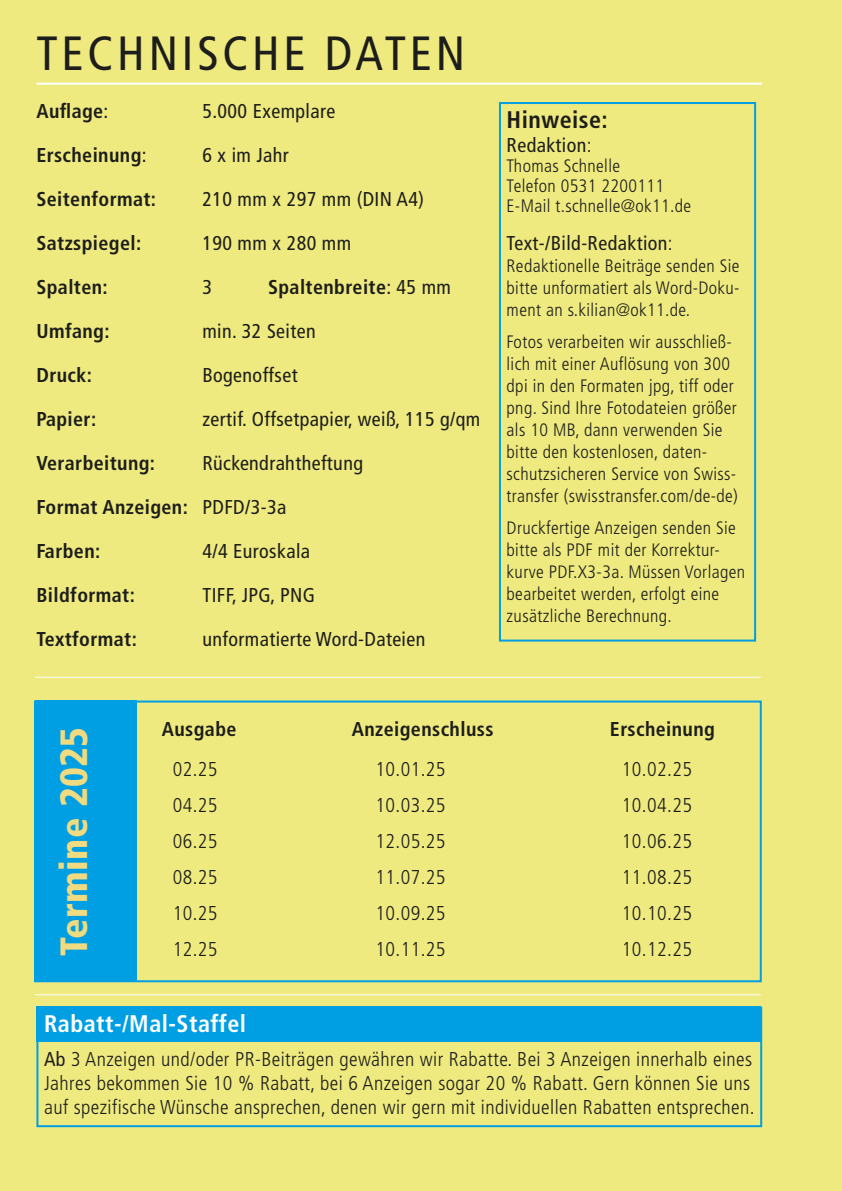
<style>
.page{position:relative;width:842px;height:1191px;background:#eeea7f}
.page>*{position:absolute;margin:0;border:0;box-sizing:border-box;transform-origin:0 0}
.t1{font:condensed 48px "Frutiger LT Std";letter-spacing:.08em;color:#1d1d1b}
.t2{font:900 condensed 38px "Frutiger LT Std";letter-spacing:.01em;color:#f0db81}
.t3{font:700 condensed 24px "Frutiger LT Std";letter-spacing:.02em;color:#fff}
.t4{font:700 condensed 24px "Frutiger LT Std";letter-spacing:.02em;color:#1d1d1b}
.t5{font:300 condensed 20px/24px "Frutiger LT Std";letter-spacing:.02em;color:#1d1d1b}
.t6{font:condensed 20px "Frutiger LT Std";letter-spacing:.02em;color:#1d1d1b}
.t7{font:700 condensed 20px "Frutiger LT Std";letter-spacing:.02em;color:#1d1d1b}
.t8{font:300 condensed 18px/22px "Frutiger LT Std";letter-spacing:.02em;color:#1d1d1b}
.s1{font-weight:400}
.s2{font-weight:300}
</style>
<div class="page">
<hr style="left:36px;top:83px;width:726px;height:2px;background:#fff">
<hr style="left:35px;top:676px;width:726px;height:1px;background:#fff">
<div style="left:35px;top:700px;width:102px;height:281px;background:#009fe3"></div>
<div style="left:34px;top:700px;width:728px;height:282px;border:2px solid #009fe3"></div>
<div style="left:499px;top:102px;width:257px;height:539px;border:2px solid #009fe3"></div>
<hr style="left:35px;top:994px;width:726px;height:1px;background:#fff">
<div style="left:36px;top:1006px;width:725px;height:35px;background:#009fe3"></div>
<div style="left:36px;top:1006px;width:726px;height:121px;border:2px solid #009fe3"></div>
<h1 class="t1" style="left:36px;top:25px;width:430px">TECHNISCHE DATEN</h1>
<p class="t7" style="left:36px;top:99px;width:74px">Auflage<span class="s1">:</span></p>
<p class="t6" style="left:202px;top:99px;width:134px">5.000 Exemplare</p>
<p class="t7" style="left:36px;top:143px;width:112px">Erscheinung<span class="s1">:</span></p>
<p class="t6" style="left:202px;top:143px;width:88px">6 x im Jahr</p>
<p class="t7" style="left:36px;top:187px;width:121px">Seitenformat:</p>
<p class="t6" style="left:202px;top:187px;width:223px">210 mm x 297 mm (DIN A4)</p>
<p class="t7" style="left:36px;top:231px;width:106px">Satzspiegel:</p>
<p class="t6" style="left:202px;top:231px;width:150px">190 mm x 280 mm</p>
<p class="t7" style="left:36px;top:275px;width:73px">Spalten:</p>
<p class="t6" style="left:202px;top:275px;width:11px">3</p>
<p class="t7" style="left:268px;top:275px;width:184px">Spaltenbreite<span class="s1">: 45 mm</span></p>
<p class="t7" style="left:36px;top:319px;width:75px">Umfang:</p>
<p class="t6" style="left:202px;top:319px;width:115px">min. 32 Seiten</p>
<p class="t7" style="left:36px;top:363px;width:57px">Druck:</p>
<p class="t6" style="left:202px;top:363px;width:97px">Bogenoffset</p>
<p class="t7" style="left:36px;top:407px;width:61px">Papier:</p>
<p class="t6" style="left:202px;top:407px;width:279px">zertif. Offsetpapier, weiß, 115 g/qm</p>
<p class="t7" style="left:36px;top:451px;width:120px">Verarbeitung:</p>
<p class="t6" style="left:202px;top:451px;width:162px">Rückendrahtheftung</p>
<p class="t7" style="left:36px;top:495px;width:251px">Format Anzeigen: <span class="s1">PDFD/3-3a</span></p>
<p class="t7" style="left:36px;top:539px;width:65px">Farben:</p>
<p class="t6" style="left:202px;top:539px;width:109px">4/4 Euroskala</p>
<p class="t7" style="left:36px;top:583px;width:100px">Bildformat:</p>
<p class="t6" style="left:202px;top:583px;width:114px">TIFF, JPG, PNG</p>
<p class="t7" style="left:36px;top:627px;width:102px">Textformat:</p>
<p class="t6" style="left:202px;top:627px;width:224px">unformatierte Word-Dateien</p>
<h3 class="t4" style="left:507px;top:105px;width:103px">Hinweise:</h3>
<p class="t6" style="left:507px;top:133px;width:87px">Redaktion<span class="s2">:</span></p>
<p class="t8" style="left:507px;top:156px;width:186px;line-height:20px">Thomas Schnelle<br>Telefon 0531 2200111<br>E-Mail t.schnelle@ok11.de</p>
<p class="t6" style="left:507px;top:231px;width:168px">Text-/Bild-Redaktion<span class="s2">:</span></p>
<p class="t8" style="left:507px;top:255px;width:234px;text-align:justify">Redaktionelle Beiträge senden Sie bitte unformatiert als Word-Doku&shy;ment an s.kilian@ok11.de.</p>
<p class="t8" style="left:507px;top:331px;width:233px">Fotos verarbeiten wir ausschließ&shy;lich mit einer Auflösung von 300 dpi in den Formaten jpg, tiff oder png. Sind Ihre Fotodateien größer als 10 MB, dann verwenden Sie bitte den kostenlosen, daten&shy;schutzsicheren Service von Swiss&shy;transfer (swisstransfer.com/de-de)</p>
<p class="t8" style="left:507px;top:517px;width:240px">Druckfertige Anzeigen senden Sie bitte als PDF mit der Korrektur&shy;kurve PDF.X3-3a. Müssen Vorlagen bearbeitet werden, erfolgt eine zusätzliche Berechnung.</p>
<h2 class="t2" style="left:51px;top:956px;width:230px;rotate:-90deg">Termine 2025</h2>
<p class="t7" style="left:162px;top:717px;width:76px">Ausgabe</p>
<p class="t7" style="left:352px;top:717px;width:143px">Anzeigenschluss</p>
<p class="t7" style="left:610px;top:717px;width:106px">Erscheinung</p>
<p class="t5" style="left:173px;top:757px;width:46px">02.25</p>
<p class="t5" style="left:375px;top:757px;width:71px">10.01.25</p>
<p class="t5" style="left:622px;top:757px;width:71px">10.02.25</p>
<p class="t5" style="left:173px;top:793px;width:46px">04.25</p>
<p class="t5" style="left:375px;top:793px;width:71px">10.03.25</p>
<p class="t5" style="left:622px;top:793px;width:71px">10.04.25</p>
<p class="t5" style="left:173px;top:829px;width:46px">06.25</p>
<p class="t5" style="left:375px;top:829px;width:71px">12.05.25</p>
<p class="t5" style="left:622px;top:829px;width:71px">10.06.25</p>
<p class="t5" style="left:173px;top:865px;width:46px">08.25</p>
<p class="t5" style="left:375px;top:865px;width:71px">11.07.25</p>
<p class="t5" style="left:622px;top:865px;width:71px">11.08.25</p>
<p class="t5" style="left:173px;top:901px;width:46px">10.25</p>
<p class="t5" style="left:375px;top:901px;width:71px">10.09.25</p>
<p class="t5" style="left:622px;top:901px;width:71px">10.10.25</p>
<p class="t5" style="left:173px;top:937px;width:46px">12.25</p>
<p class="t5" style="left:375px;top:937px;width:71px">10.11.25</p>
<p class="t5" style="left:622px;top:937px;width:71px">10.12.25</p>
<h3 class="t3" style="left:44px;top:1009px;width:204px">Rabatt-/Mal-Staffel</h3>
<p class="t5" style="left:44px;top:1047px;width:712px"><span class="s1">Ab</span> 3 Anzeigen und/oder PR-Beiträgen gewähren wir Rabatte. Bei 3 Anzeigen innerhalb eines<br>Jahres bekommen Sie 10 % Rabatt, bei 6 Anzeigen sogar 20 % Rabatt. Gern können Sie uns auf spezifische Wünsche ansprechen, denen wir gern mit individuellen Rabatten entsprechen.</p>
</div>
